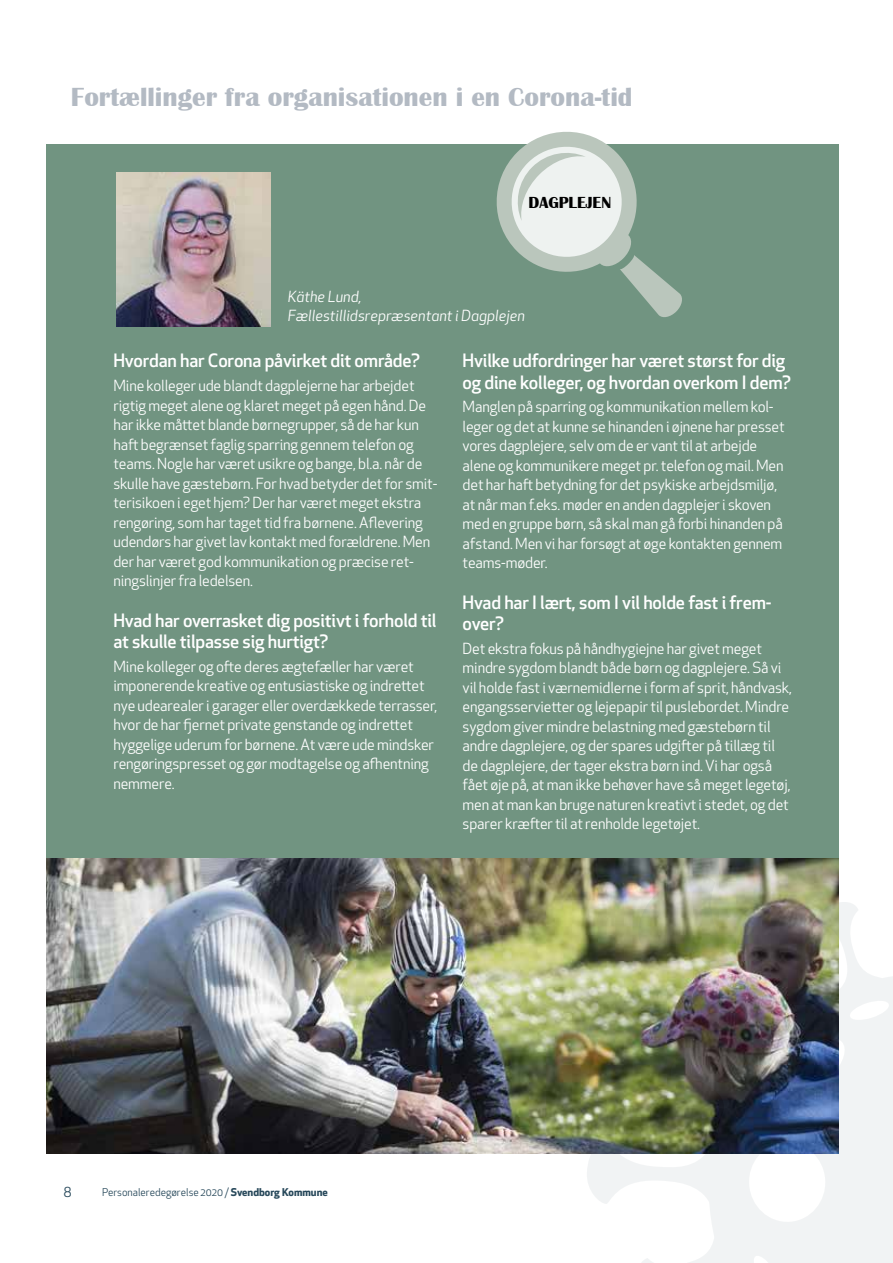
<style>
.page{position:relative;width:893px;height:1263px;background:#fff}
.page>*{position:absolute;margin:0;border:0;box-sizing:border-box;transform-origin:0 0}
.t1{font:700 27px "Britannic";color:#b3bac3}
.t2{font:500 18px/21px "Apex New";letter-spacing:-.01em;color:#fff}
.t3{font:700 16.5px "Britannic";color:#000}
.t4{font:15px/19.5px "Apex New";letter-spacing:-.01em;color:#fff}
.t5{font:italic 15px/19.5px "Apex New";color:#fff}
.t6{font:13.5px "Apex New";color:#28495b}
.t7{font:10.5px "Apex New";color:#28495b}
.s1{font-weight:700}
</style>
<div class="page">
<div style="left:47px;top:145px;width:792px;height:1002px;background:#719481"></div>
<img style="left:116px;top:172px;width:155px;height:155px">
<img style="left:47px;top:859px;width:792px;height:295px">
<svg style="left:681px;top:977px;width:212px;height:286px;fill:#f1f3f4"></svg>
<svg style="left:586px;top:1139px;width:136px;height:72px"></svg>
<svg style="left:642px;top:1232px;width:93px;height:31px"></svg>
<img style="left:635px;top:868px;width:248px;height:244px">
<svg style="left:490px;top:131px;width:194px;height:186px"></svg>
<h1 class="t1" style="left:71px;top:82px;width:563px">Fortællinger fra organisationen i en Corona-tid</h1>
<p class="t3" style="left:529px;top:193px;width:84px">DAGPLEJEN</p>
<p class="t5" style="left:288px;top:287px;width:239px">Käthe Lund,<br>Fællestillidsrepræsentant i Dagplejen</p>
<p class="t2" style="left:113px;top:350px;width:308px">Hvordan har Corona påvirket dit område?</p>
<p class="t4" style="left:113px;top:376px;width:325px">Mine kolleger ude blandt dagplejerne har arbejdet rigtig meget alene og klaret meget på egen hånd. De har ikke måttet blande børnegrupper, så de har kun haft begrænset faglig sparring gennem telefon og teams. Nogle har været usikre og bange, bl.a. når de skulle have gæstebørn. For hvad betyder det for smit&shy;terisikoen i eget hjem? Der har været meget ekstra rengøring, som har taget tid fra børnene. Aflevering udendørs har givet lav kontakt med forældrene. Men der har været god kommunikation og præcise ret&shy;ningslinjer fra ledelsen.</p>
<p class="t2" style="left:113px;top:609px;width:325px">Hvad har overrasket dig positivt i forhold til at skulle tilpasse sig hurtigt?</p>
<p class="t4" style="left:113px;top:656px;width:325px">Mine kolleger og ofte deres ægtefæller har været imponerende kreative og entusiastiske og indrettet nye udearealer i garager eller overdækkede terrasser, hvor de har fjernet private genstande og indrettet hyggelige uderum for børnene. At være ude mindsker rengøringspresset og gør modtagelse og afhentning nemmere.</p>
<p class="t2" style="left:463px;top:350px;width:330px">Hvilke udfordringer har været størst for dig og dine kolleger, og hvordan overkom I dem?</p>
<p class="t4" style="left:463px;top:397px;width:324px">Manglen på sparring og kommunikation mellem kol&shy;leger og det at kunne se hinanden i øjnene har presset vores dagplejere, selv om de er vant til at arbejde alene og kommunikere meget pr. telefon og mail. Men det har haft betydning for det psykiske arbejdsmiljø, at når man f.eks. møder en anden dagplejer i skoven med en gruppe børn, så skal man gå forbi hinanden på afstand. Men vi har forsøgt at øge kontakten gennem teams-møder.</p>
<p class="t2" style="left:463px;top:591px;width:310px">Hvad har I lært, som I vil holde fast i frem&shy;over?</p>
<p class="t4" style="left:463px;top:638px;width:331px">Det ekstra fokus på håndhygiejne har givet meget mindre sygdom blandt både børn og dagplejere. Så vi vil holde fast i værnemidlerne i form af sprit, håndvask, engangsservietter og lejepapir til puslebordet. Mindre sygdom giver mindre belastning med gæstebørn til andre dagplejere, og der spares udgifter på tillæg til de dagplejere, der tager ekstra børn ind. Vi har også fået øje på, at man ikke behøver have så meget legetøj, men at man kan bruge naturen kreativt i stedet, og det sparer kræfter til at renholde legetøjet.</p>
<p class="t6" style="left:64px;top:1183px;width:9px">8</p>
<p class="t7" style="left:102px;top:1186px;width:227px">Personaleredegørelse 2020 / <span class="s1">Svendborg Kommune</span></p>
</div>
